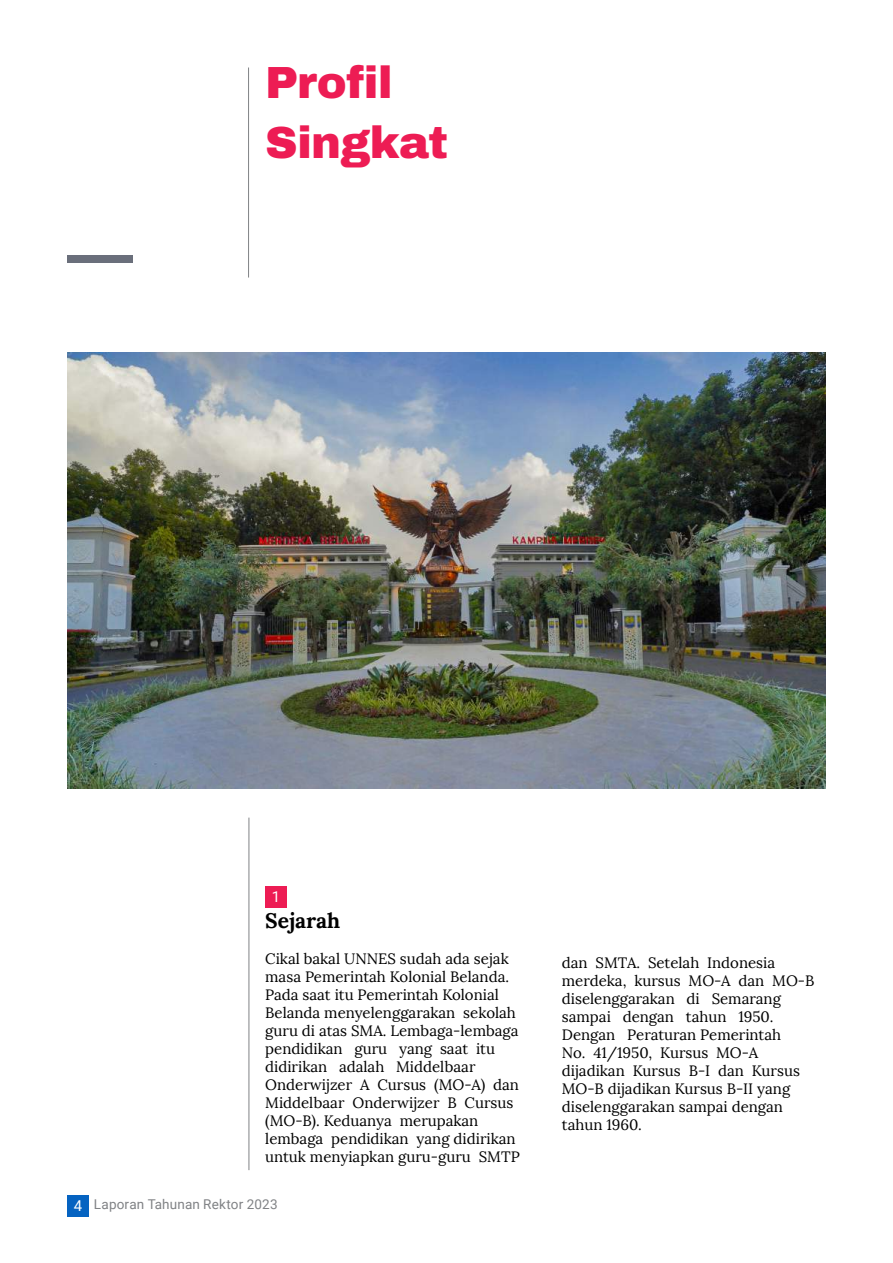
<style>
.page{position:relative;width:893px;height:1263px;background:#fff}
.page>*{position:absolute;margin:0;border:0;box-sizing:border-box;transform-origin:0 0}
.t1{font:900 45px/60px "Archivo";letter-spacing:-.015em;color:#ed1c54}
.t2{font:700 21px "Lora";color:#000}
.t3{font:15px/18px "Lora";color:#000}
.t4{font:15px "Roboto";color:#fff}
.t5{font:13.5px "Roboto";letter-spacing:.01em;color:#808285}
.s1{font-size:15px;color:#fff}
</style>
<div class="page">
<div style="left:68px;top:1195px;width:21px;height:22px;background:#0563c1"></div>
<hr style="left:248px;top:68px;width:1px;height:210px;background:#808285">
<hr style="left:249px;top:818px;width:1px;height:352px;background:#808285">
<div style="left:68px;top:255px;width:65px;height:7px;background:#6a6f7b"></div>
<img style="left:68px;top:352px;width:757px;height:437px">
<div style="left:265px;top:886px;width:22px;height:22px;background:#ed1c54"></div>
<h1 class="t1" style="left:265px;top:52px;width:184px">Profil<br>Singkat</h1>
<p class="t4" style="left:272px;top:886px;width:10px">1</p>
<h2 class="t2" style="left:265px;top:907px;width:77px">Sejarah</h2>
<p class="t3" style="left:265px;top:950px;width:256px">Cikal bakal UNNES sudah ada sejak masa Pemerintah Kolonial Belanda.<br>Pada saat itu Pemerintah Kolonial<br>Belanda menyelenggarakan sekolah guru di atas SMA. Lembaga-lembaga pendidikan guru yang saat itu didirikan adalah Middelbaar<br>Onderwijzer A Cursus (MO-A) dan<br>Middelbaar Onderwijzer B Cursus (MO-B). Keduanya merupakan lembaga pendidikan yang didirikan untuk menyiapkan guru-guru SMTP</p>
<p class="t3" style="left:562px;top:953px;width:254px">dan SMTA. Setelah Indonesia merdeka, kursus MO-A dan MO-B diselenggarakan di Semarang sampai dengan tahun 1950.<br>Dengan Peraturan Pemerintah<br>No. 41/1950, Kursus MO-A dijadikan Kursus B-I dan Kursus<br>MO-B dijadikan Kursus B-II yang diselenggarakan sampai dengan tahun 1960.</p>
<p class="t5" style="left:74px;top:1195px;width:205px"><span class="s1">4</span> Laporan Tahunan Rektor 2023</p>
</div>
